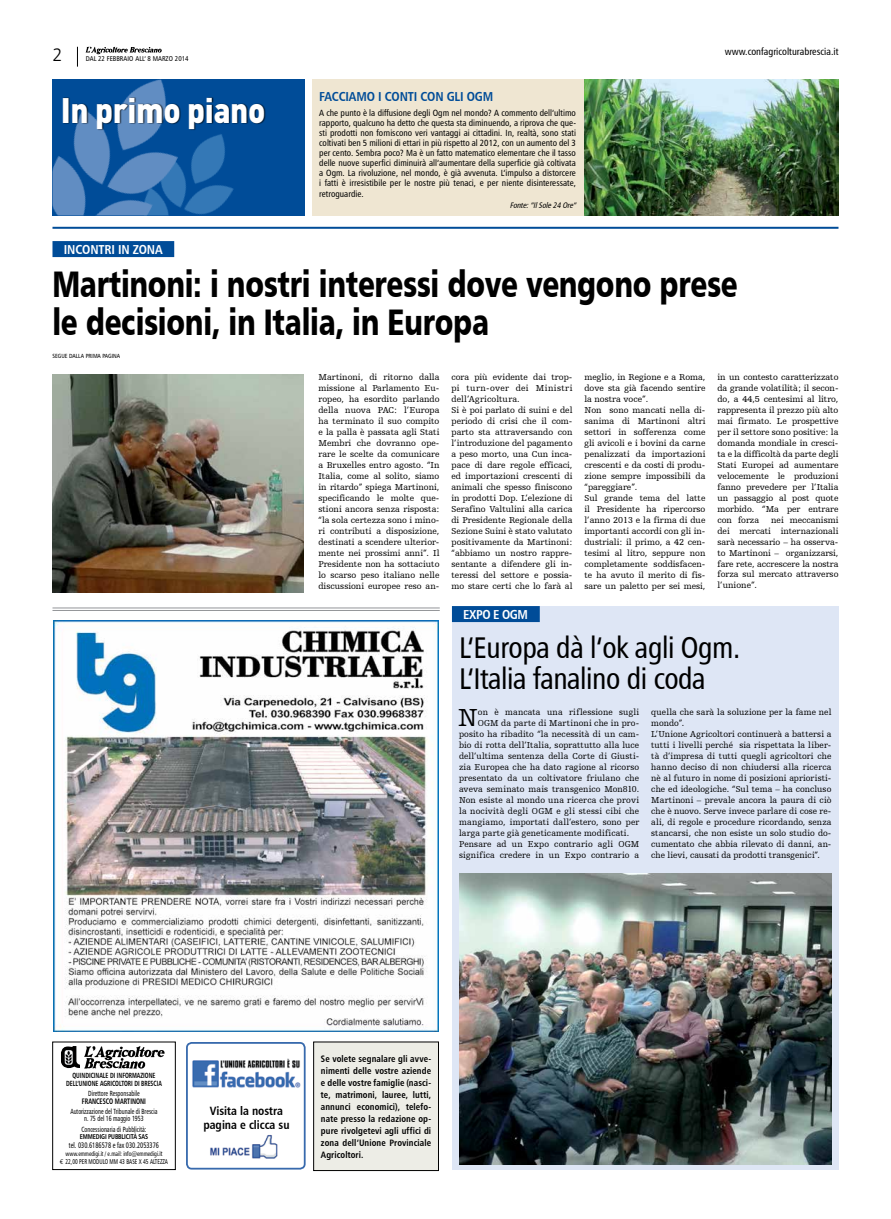
<style>
.page{position:relative;width:891px;height:1219px;background:#fff}
.page>*{position:absolute;margin:0;border:0;box-sizing:border-box;transform-origin:0 0}
.t1{font:37px/38px "Humanist 777 BT Black B";letter-spacing:-.01em;color:#000;scale:.76 1}
.t2{font:900 35px "DIN";letter-spacing:-.01em;color:#fff;scale:.9 1}
.t3{font:30px/31px "Humanist 777 BT Roman Condensed B";letter-spacing:-.015em;color:#000}
.t4{font:25.8px "Humanist Slabserif 712 BT";color:#000}
.t5{font:18px "Humanist 777 BT Light B";color:#000}
.t6{font:13px "Humanist 777 BT Bold Condensed B";color:#004c98}
.t7{font:13px "Humanist 777 BT Bold Condensed B";letter-spacing:-.01em;color:#fff}
.t8{font:12px/14.4px "Humanist 777 BT Bold Condensed B";color:#000;text-align:center}
.t9{font:10px "Humanist 777 BT Roman Condensed B";color:#000}
.t10{font:9.3px/12px "Humanist 777 BT Bold Condensed B";letter-spacing:.01em;color:#000;text-align:justify}
.t11{font:9px/11px "Humanist Slabserif 712 BT";color:#000;text-align:justify}
.t12{font:9px/10.1px "Humanist 777 BT Roman Condensed B";color:#000;text-align:justify}
.t13{font:9px "Humanist Slabserif 712 BT";letter-spacing:.02em;color:#000}
.t14{font:9px "Humanist Slabserif 712 BT";letter-spacing:.025em;color:#000}
.t15{font:8px "Humanist 777 BT Roman Condensed B";color:#000;scale:.8 1}
.t16{font:italic 8px "Humanist 777 BT Roman Condensed B";color:#000}
.t17{font:8px "Humanist 777 BT Bold Condensed B";color:#000;scale:.8 1}
.t18{font:7.5px/7px "Humanist 777 BT Roman Condensed B";color:#000;text-align:center;scale:.8 1}
.t19{font:7.5px/8px "Humanist 777 BT Bold Condensed B";color:#000;text-align:center;scale:.8 1}
.t20{font:7px "Humanist 777 BT Roman Condensed B";color:#000;scale:.8 1}
.t21{font:7px "Humanist 777 BT Roman Condensed B";color:#000}
.t22{font:7px "Humanist 777 BT Bold Condensed B";letter-spacing:-.02em;color:#000;scale:.91 1}
.t23{font:6.5px "Humanist 777 BT Roman Condensed B";letter-spacing:-.01em;color:#000;scale:.88 1}
.t24{font:6px "Humanist 777 BT Roman Condensed B";color:#000}
.s1{font-size:7px}
.s2{font-family:"Euro Mono Std"}
</style>
<div class="page">
<svg style="left:77px;top:47px;width:1px;height:20px"></svg>
<img style="left:85px;top:47px;width:77px;height:8px">
<div style="left:52px;top:79px;width:253px;height:136px;background:#004c98"></div>
<img style="left:185px;top:134px;width:49px;height:81px">
<img style="left:52px;top:79px;width:133px;height:136px">
<div style="left:63px;top:97px;width:203px;height:34px;background:#000;opacity:.75"></div>
<hr style="left:52px;top:227px;width:786px;height:2px;background:#004c98">
<div style="left:52px;top:241px;width:122px;height:16px;background:#004c98"></div>
<div style="left:312px;top:79px;width:272px;height:136px;background:#efe6d2"></div>
<img style="left:52px;top:374px;width:251px;height:218px">
<img style="left:53px;top:621px;width:385px;height:411px">
<div style="left:52px;top:1041px;width:124px;height:129px;border:1px solid #000"></div>
<div style="left:186px;top:1042px;width:119px;height:127px;border:2px solid #386aad;border-radius:5px"></div>
<img style="left:192px;top:1058px;width:109px;height:30px">
<img style="left:210px;top:1135px;width:68px;height:23px">
<img style="left:61px;top:1046px;width:19px;height:22px">
<img style="left:84px;top:1046px;width:81px;height:23px">
<div style="left:313px;top:1042px;width:125px;height:128px;background:#edede6"></div>
<div style="left:313px;top:1042px;width:125px;height:129px;border:1px solid #000"></div>
<hr style="left:52px;top:608px;width:387px;height:1px;background:#939598">
<hr style="left:52px;top:610px;width:387px;height:1px;background:#939598">
<div style="left:451px;top:606px;width:387px;height:564px;background:#dee6f5"></div>
<div style="left:451px;top:606px;width:88px;height:16px;background:#004c98"></div>
<img style="left:459px;top:873px;width:372px;height:291px">
<img style="left:584px;top:79px;width:254px;height:136px">
<h3 class="t5" style="left:52px;top:44px;width:12px">2</h3>
<p class="t21" style="left:86px;top:54px;width:104px">DAL 22 FEBBRAIO ALL‘ 8 MARZO 2014</p>
<h2 class="t2" style="left:61px;top:87px;width:229px">In primo piano</h2>
<h3 class="t6" style="left:319px;top:88px;width:8px">facciamo</h3>
<h3 class="t6" style="left:378px;top:88px;width:14px">i conti</h3>
<h3 class="t6" style="left:420px;top:88px;width:9px">con</h3>
<h3 class="t6" style="left:446px;top:88px;width:30px">gli ogm</h3>
<p class="t12" style="left:319px;top:108px;width:258px">A che punto è la diffusione degli Ogm nel mondo? A commento dell‘ultimo rapporto, qualcuno ha detto che questa sta diminuendo, a riprova che que&shy;sti prodotti non forniscono veri vantaggi ai cittadini. In, realtà, sono stati coltivati ben 5 milioni di ettari in più rispetto al 2012, con un aumento del 3 per cento. Sembra poco? Ma è un fatto matematico elementare che il tasso delle nuove superfici diminuirà all‘aumentare della superficie già coltivata a Ogm. La rivoluzione, nel mondo, è già avvenuta. L‘impulso a distorcere i fatti è irresistibile per le nostre più tenaci, e per niente disinteressate, retroguardie.</p>
<p class="t16" style="left:509px;top:200px;width:70px">Fonte:”IlSole24Ore”</p>
<p class="t9" style="left:724px;top:45px;width:115px">www.confagricolturabrescia.it</p>
<h3 class="t7" style="left:64px;top:241px;width:100px">INCONTRI IN ZONA</h3>
<h1 class="t1" style="left:52px;top:264px;width:902px">Martinoni: i nostri interessi dove vengono prese le decisioni, in Italia, in Europa</h1>
<p class="t24" style="left:52px;top:352px;width:69px">SEGUE DALLA PRIMA PAGINA</p>
<p class="t11" style="left:318px;top:371px;width:122px">Martinoni, di ritorno dalla missione al Parlamento Eu&shy;ropeo, ha esordito parlando della nuova PAC: l’Europa ha terminato il suo compito e la palla è passata agli Stati Membri che dovranno ope&shy;rare le scelte da comunicare a Bruxelles entro agosto. “In Italia, come al solito, siamo in ritardo” spiega Martinoni, specificando le molte que&shy;stioni ancora senza risposta: “la sola certezza sono i mino&shy;ri contributi a disposizione, destinati a scendere ulterior&shy;mente nei prossimi anni”. Il Presidente non ha sottaciuto lo scarso peso italiano nelle discussioni europee reso an-</p>
<p class="t11" style="left:451px;top:371px;width:122px;text-align:left">cora più evidente dai trop&shy;pi turn-over dei Ministri dell’Agricoltura.<br>Si è poi parlato di suini e del periodo di crisi che il com&shy;parto sta attraversando con l’introduzione del pagamento a peso morto, una Cun inca&shy;pace di dare regole efficaci, ed importazioni crescenti di animali che spesso finiscono in prodotti Dop. L’elezione di<br>Serafino Valtulini alla carica di Presidente Regionale della<br>Sezione Suini è stato valutato positivamente da Martinoni: “abbiamo un nostro rappre&shy;sentante a difendere gli in&shy;teressi del settore e possia&shy;mo stare certi che lo farà al</p>
<p class="t11" style="left:584px;top:371px;width:122px;text-align:left">meglio, in Regione e a Roma, dove sta già facendo sentire la nostra voce”.<br>Non sono mancati nella di&shy;sanima di Martinoni altri settori in sofferenza come gli avicoli e i bovini da carne penalizzati da importazioni crescenti e da costi di produ&shy;zione sempre impossibili da “pareggiare”.<br>Sul grande tema del latte il Presidente ha ripercorso l’anno 2013 e la firma di due importanti accordi con gli in&shy;dustriali: il primo, a 42 cen&shy;tesimi al litro, seppure non completamente soddisfacen&shy;te ha avuto il merito di fis&shy;sare un paletto per sei mesi,</p>
<p class="t11" style="left:717px;top:371px;width:122px">in un contesto caratterizzato da grande volatilità; il secon&shy;do, a 44,5 centesimi al litro, rappresenta il prezzo più alto mai firmato. Le prospettive per il settore sono positive: la domanda mondiale in cresci&shy;ta e la difficoltà da parte degli Stati Europei ad aumentare velocemente le produzioni fanno prevedere per l’Italia un passaggio al post quote morbido. “Ma per entrare con forza</p>
<p class="t11" style="left:717px;top:514px;width:122px;text-indent:54px">nei meccanismi dei mercati internazionali sarà necessario – ha osserva&shy;to Martinoni – organizzarsi, fare rete, accrescere la nostra forza sul mercato attraverso l’unione”.</p>
<h3 class="t7" style="left:463px;top:606px;width:66px">EXPO E OGM</h3>
<h3 class="t3" style="left:459px;top:632px;width:283px">L‘Europa dà l‘ok agli Ogm.<br>L‘Italia fanalino di coda</h3>
<h3 class="t4" style="left:458px;top:702px;width:21px">N</h3>
<p class="t11" style="left:477px;top:707px;width:163px">on è mancata una riflessione sugli</p>
<p class="t11" style="left:651px;top:707px;width:182px;text-align:left">quella che sarà la soluzione per la fame nel mondo”.<br>L’Unione Agricoltori continuerà a battersi a tutti i livelli perché sia rispettata la liber&shy;tà d’impresa di tutti quegli agricoltori che hanno deciso di non chiudersi alla ricerca nè al futuro in nome di posizioni aprioristi&shy;che ed ideologiche. “Sul tema – ha concluso Martinoni – prevale ancora la paura di ciò che è nuovo. Serve invece parlare di cose re&shy;ali, di regole e procedure ricordando, senza stancarsi, che non esiste un solo studio do&shy;cumentato che abbia rilevato di danni, an&shy;che lievi, causati da prodotti transgenici”.</p>
<p class="t13" style="left:477px;top:718px;width:163px">OGM da parte di Martinoni che in pro-</p>
<p class="t11" style="left:459px;top:729px;width:181px">posito ha ribadito “la necessità di un cam-</p>
<p class="t11" style="left:459px;top:740px;width:181px">bio di rotta dell’Italia, soprattutto alla luce</p>
<p class="t11" style="left:459px;top:751px;width:181px">dell’ultima sentenza della Corte di Giusti-</p>
<p class="t11" style="left:459px;top:762px;width:181px">zia Europea che ha dato ragione al ricorso</p>
<p class="t11" style="left:459px;top:773px;width:181px">presentato da un coltivatore friulano che</p>
<p class="t11" style="left:459px;top:784px;width:181px">aveva seminato mais transgenico Mon810.</p>
<p class="t13" style="left:459px;top:795px;width:181px">Non esiste al mondo una ricerca che provi</p>
<p class="t14" style="left:459px;top:806px;width:181px">la nocività degli OGM e gli stessi cibi che</p>
<p class="t11" style="left:459px;top:817px;width:181px">mangiamo, importati dall’estero, sono per</p>
<p class="t11" style="left:459px;top:828px;width:171px">larga parte già geneticamente modificati.</p>
<p class="t11" style="left:459px;top:839px;width:182px">Pensare ad un Expo contrario agli OGM</p>
<p class="t13" style="left:459px;top:850px;width:181px">significa credere in un Expo contrario a</p>
<p class="t19" style="left:66px;top:1071px;width:121px">QUINDICINALE DI INFORMAZIONE<br>DELL‘UNIONE AGRICOLTORI DI BRESCIA</p>
<p class="t18" style="left:88px;top:1089px;width:66px">Direttore Responsabile</p>
<p class="t17" style="left:82px;top:1096px;width:82px">FRANCESCO MARTINONI</p>
<p class="t18" style="left:70px;top:1108px;width:110px">Autorizzazione del Tribunale di Brescia n. 75 del 16 maggio 1953</p>
<p class="t18" style="left:81px;top:1126px;width:83px">Concessionaria di Pubblicità:</p>
<p class="t22" style="left:80px;top:1132px;width:77px">EMMEDIGI PUBBLICITà SAS</p>
<p class="t15" style="left:69px;top:1141px;width:114px">tel. 030.6186578 e fax 030.2053376</p>
<p class="t23" style="left:65px;top:1150px;width:112px">www.emmedigi.it / e.mail: info@emmedigi.<span class="s1">it</span></p>
<p class="t20" style="left:60px;top:1157px;width:137px"><span class="s2">€</span> 22,00 PER MODULO MM 43 BASE X 45 ALTEZZA</p>
<h3 class="t8" style="left:203px;top:1103px;width:88px">Visita la nostra pagina e clicca su</h3>
<p class="t10" style="left:321px;top:1052px;width:112px">Se volete segnalare gli avve&shy;nimenti delle vostre aziende e delle vostre famiglie (nasci&shy;te, matrimoni, lauree, lutti, annunci economici), telefo&shy;nate presso la redazione op&shy;pure rivolgetevi agli uffici di zona dell’Unione Provinciale Agricoltori.</p>
</div>
